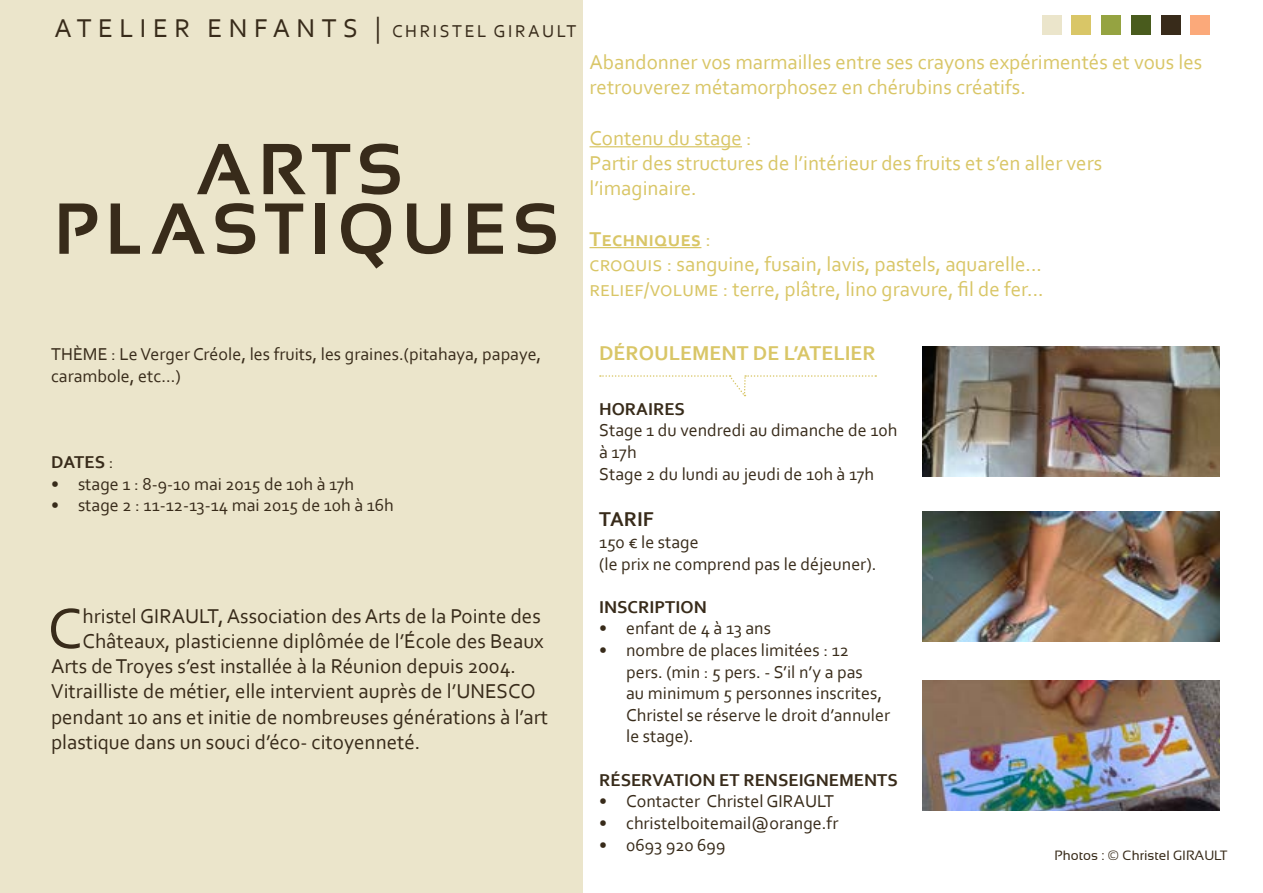
<style>
.page{position:relative;width:1263px;height:893px;background:#fff}
.page>*{position:absolute;margin:0;border:0;box-sizing:border-box;transform-origin:0 0}
.t1{font:700 72px "Sansation";letter-spacing:.1em;color:#382b1a}
.t2{font:59.55px "Corbel";color:#382b1a}
.t3{font:27px "Corbel";letter-spacing:.24em;color:#382b1a}
.t4{font:21px/25.2px "Corbel";color:#d9c667}
.t5{font:21px "Corbel";color:#382b1a}
.t6{font:700 21px "Corbel";color:#d9c667}
.t7{font:700 21px "Corbel";color:#382b1a}
.t8{font:18px/21.6px "Corbel";color:#382b1a}
.t9{font:700 18px "Corbel";color:#382b1a}
.t10{font:18px "Corbel";letter-spacing:.14em;color:#382b1a}
.t11{font:13.5px "Sansation";color:#382b1a}
.s1{font-family:"Minion Pro";font-size:27px}
.s2{font-weight:700}
.s3{font-weight:400}
</style>
<div class="page">
<div style="left:0;top:0;width:582px;height:893px;background:#ebe5cb"></div>
<hr style="left:589px;top:146px;width:153px;height:1px;background:#d9c667">
<hr style="left:589px;top:247px;width:112px;height:1px;background:#d9c667">
<img style="left:923px;top:346px;width:296px;height:130px">
<img style="left:923px;top:511px;width:296px;height:130px">
<img style="left:923px;top:681px;width:296px;height:129px">
<svg style="left:600px;top:375px;width:276px;height:21px"></svg>
<div style="left:1042px;top:15px;width:19px;height:19px;background:#ebe5cb"></div>
<div style="left:1071px;top:15px;width:20px;height:19px;background:#d9c667"></div>
<div style="left:1101px;top:15px;width:20px;height:19px;background:#95a341"></div>
<div style="left:1131px;top:15px;width:20px;height:19px;background:#495b1d"></div>
<div style="left:1161px;top:15px;width:19px;height:19px;background:#382b1a"></div>
<div style="left:1191px;top:15px;width:19px;height:19px;background:#fba97a"></div>
<h3 class="t3" style="left:55px;top:11px;width:241px">ATELIER en fants</h3>
<p class="t10" style="left:375px;top:20px;width:203px"><span class="s1">|</span> CHRISTEL GIRAULT</p>
<h1 class="t1" style="left:196px;top:129px;width:199px">ARTs</h1>
<h1 class="t1" style="left:54px;top:189px;width:497px">PLASTIQUEs</h1>
<p class="t4" style="left:589px;top:49px;width:614px">Abandonner vos marmailles entre ses crayons expérimentés et vous les retrouverez métamorphosez en chérubins créatifs.</p>
<p class="t4" style="left:589px;top:125px;width:514px">Contenu du stage :<br>Partir des structures de l’intérieur des fruits et s’en aller vers l’imaginaire.</p>
<p class="t4" style="left:589px;top:226px;width:456px"><span class="s2">Techniques</span> :<br>croquis : sanguine, fusain, lavis, pastels, aquarelle... relief/volume : terre, plâtre, lino gravure, fil de fer...</p>
<p class="t8" style="left:51px;top:343px;width:492px">THÈME : Le Verger Créole, les fruits, les graines.(pitahaya, papaye, carambole, etc...)</p>
<p class="t9" style="left:51px;top:451px;width:64px">DATES <span class="s3">:</span></p>
<p class="t8" style="left:51px;top:472px;width:305px">• stage 1 : 8-9-10 mai 2015 de 10h à 17h</p>
<p class="t8" style="left:51px;top:494px;width:344px">• stage 2 : 11-12-13-14 mai 2015 de 10h à 16h</p>
<h2 class="t2" style="left:48px;top:591px;width:37px">C</h2>
<p class="t5" style="left:83px;top:603px;width:460px">hristel GIRAULT, Association des Arts de la Pointe des</p>
<p class="t5" style="left:83px;top:628px;width:463px">Châteaux, plasticienne diplômée de l’École des Beaux</p>
<p class="t5" style="left:51px;top:653px;width:467px">Arts de Troyes s’est installée à la Réunion depuis 2004.</p>
<p class="t5" style="left:51px;top:678px;width:486px">Vitrailliste de métier, elle intervient auprès de l’UNESCO</p>
<p class="t5" style="left:51px;top:704px;width:499px">pendant 10 ans et initie de nombreuses générations à l’art</p>
<p class="t5" style="left:51px;top:729px;width:371px">plastique dans un souci d’éco- citoyenneté.</p>
<p class="t6" style="left:599px;top:340px;width:278px">DÉROULEMENT DE L’ATELIER</p>
<p class="t9" style="left:599px;top:398px;width:87px">HORAIRES</p>
<p class="t8" style="left:599px;top:419px;width:300px">Stage 1 du vendredi au dimanche de 10h à 17h<br>Stage 2 du lundi au jeudi de 10h à 17h</p>
<p class="t7" style="left:599px;top:506px;width:56px">TARIF</p>
<p class="t8" style="left:599px;top:531px;width:279px">150 € le stage<br>(le prix ne comprend pas le déjeuner).</p>
<p class="t9" style="left:599px;top:596px;width:109px">INSCRIPTION</p>
<p class="t8" style="left:599px;top:617px;width:173px">• enfant de 4 à 13 ans</p>
<p class="t8" style="left:626px;top:639px;width:265px;text-indent:-27px">• nombre de places limitées : 12 pers. (min : 5 pers. - S’il n’y a pas<br>au minimum 5 personnes inscrites,<br>Christel se réserve le droit d’annuler le stage).</p>
<p class="t9" style="left:599px;top:768px;width:300px">RÉSERVATION ET RENSEIGNEMENTS</p>
<p class="t8" style="left:599px;top:790px;width:237px">• Contacter Christel GIRAULT</p>
<p class="t8" style="left:599px;top:812px;width:241px">• christelboitemail@orange.fr</p>
<p class="t8" style="left:599px;top:833px;width:128px">• 0693 920 699</p>
<p class="t11" style="left:1054px;top:848px;width:175px">Photos : © Christel GIRAULT</p>
</div>
